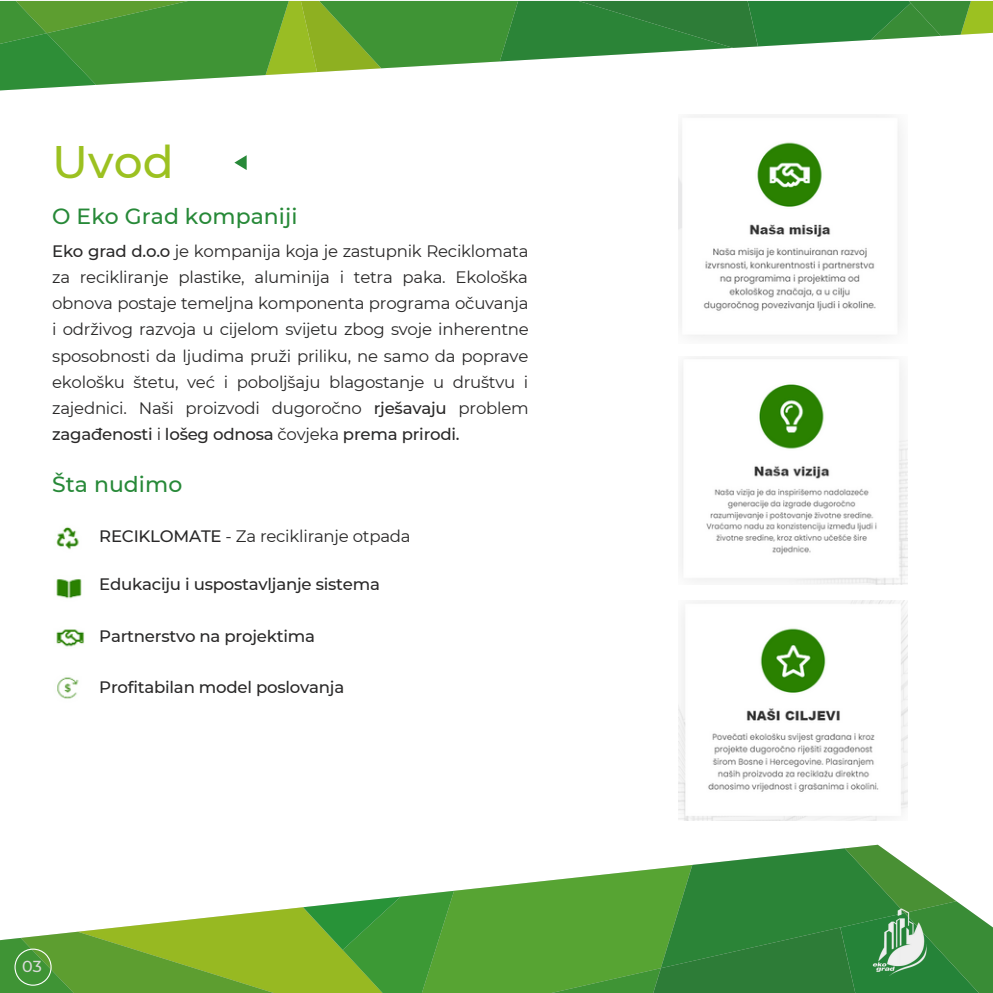
<style>
.page{position:relative;width:993px;height:993px;background:#fff}
.page>*{position:absolute;margin:0;border:0;box-sizing:border-box;transform-origin:0 0}
.t1{font:500 45.5px "Montserrat";color:#9cc121}
.t2{font:500 21.88px "Montserrat";letter-spacing:.005em;color:#278938}
.t3{font:16.62px/26.2px "Montserrat";letter-spacing:-.015em;color:#292828;text-align:justify}
.t4{font:500 16.62px "Montserrat";letter-spacing:-.015em;color:#292828}
.t5{font:500 15.92px "Montserrat";color:#dadada}
.s1{font-weight:500}
</style>
<div class="page">
<svg style="left:0;top:1px;width:992px;height:90px"></svg>
<svg style="left:234px;top:155px;width:12px;height:15px"></svg>
<img style="left:56px;top:527px;width:28px;height:172px">
<img style="left:678px;top:114px;width:223px;height:224px">
<img style="left:680px;top:356px;width:226px;height:228px">
<img style="left:678px;top:600px;width:228px;height:220px">
<svg style="left:0;top:844px;width:992px;height:148px"></svg>
<img style="left:865px;top:908px;width:67px;height:67px">
<h1 class="t1" style="left:52px;top:134px;width:123px">Uvod</h1>
<h2 class="t2" style="left:52px;top:202px;width:247px">O Eko Grad kompaniji</h2>
<p class="t3" style="left:52px;top:237px;width:478px"><span class="s1">Eko grad d.o.o</span> je kompanija koja je zastupnik Reciklomata za recikliranje plastike, aluminija i tetra paka. Ekološka obnova postaje temeljna komponenta programa očuvanja i održivog razvoja u cijelom svijetu zbog svoje inherentne sposobnosti da ljudima pruži priliku, ne samo da poprave ekološku štetu, već i poboljšaju blagostanje u društvu i zajednici. Naši proizvodi dugoročno <span class="s1">rješavaju</span> problem <span class="s1">zagađenosti</span> i <span class="s1">lošeg odnosa</span> čovjeka <span class="s1">prema prirodi.</span></p>
<h2 class="t2" style="left:52px;top:470px;width:132px">Šta nudimo</h2>
<p class="t3" style="left:99px;top:523px;width:313px"><span class="s1">RECIKLOMATE</span> - Za recikliranje otpada</p>
<p class="t4" style="left:99px;top:573px;width:282px">Edukaciju i uspostavljanje sistema</p>
<p class="t4" style="left:99px;top:625px;width:217px">Partnerstvo na projektima</p>
<p class="t4" style="left:99px;top:676px;width:246px">Profitabilan model poslovanja</p>
<p class="t5" style="left:22px;top:956px;width:21px">03</p>
</div>
